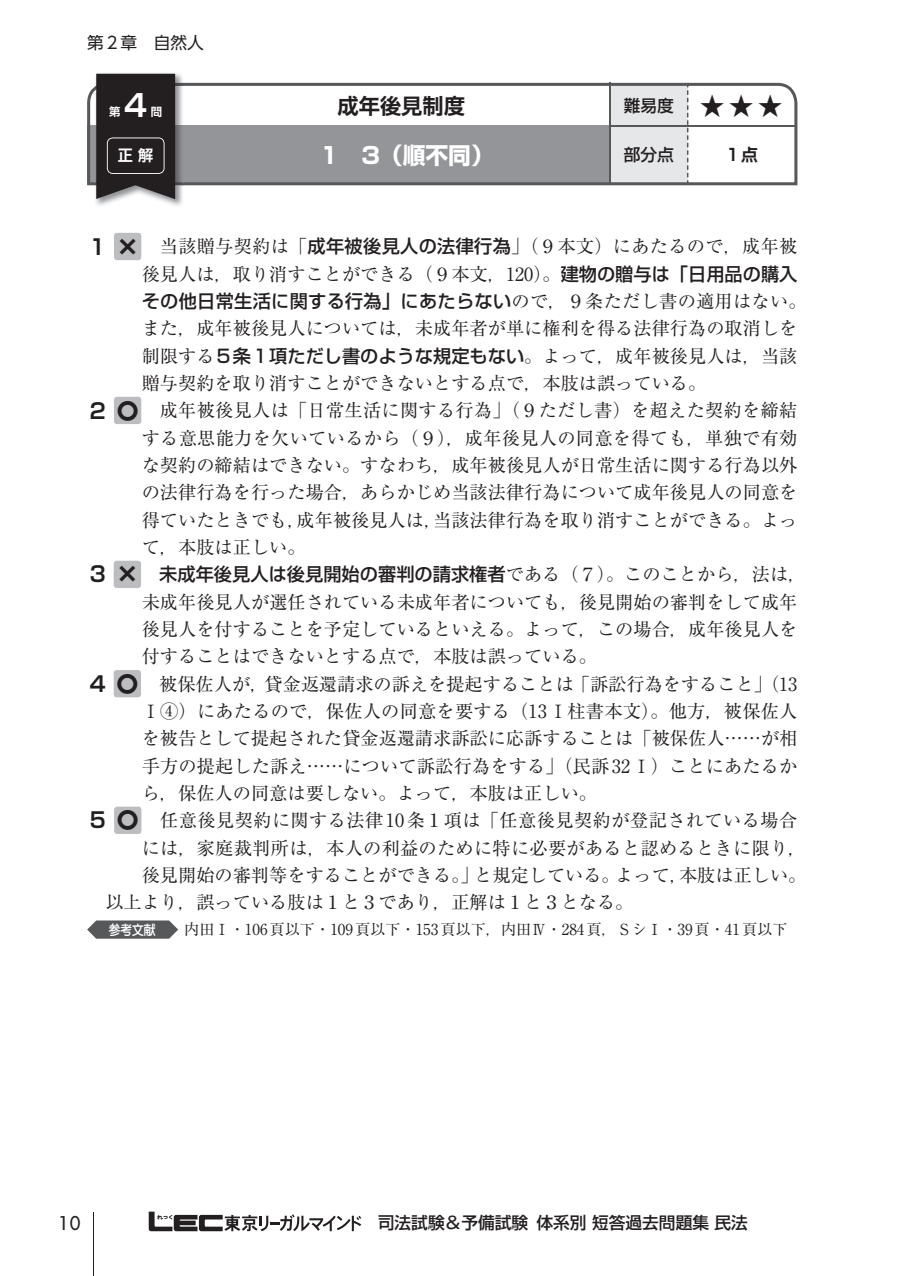
<style>
.page{position:relative;width:903px;height:1276px;background:#fff}
.page>*{position:absolute;margin:0;border:0;box-sizing:border-box;transform-origin:0 0}
.t1{font:30.28px "Bokutoh N Std De Bold 90 msp RKSJ H";color:#fff}
.t2{font:24.32px "Shin Go Pro De Bold 90 msp RKSJ H";color:#231f20}
.t3{font:22.75px "Shin Go Pro Bold 90 msp RKSJ H";color:#fff}
.t4{font:21.18px "Shin Go Pro De Bold 90 msp RKSJ H";color:#231f20}
.t5{font:18.2px/27.3px "Ryumin Pro Regular 90 msp RKSJ H";color:#231f20;text-align:right}
.t6{font:18.2px "Shin Go Pro Medium 90 msp RKSJ H";color:#231f20}
.t7{font:18.2px "Ryumin Pro Regular 90 msp RKSJ H";letter-spacing:.025em;color:#231f20}
.t8{font:18.2px "MO Suuji HA H An";color:#231f20}
.t9{font:16.62px "Shin Go Pro Medium 90 msp RKSJ H";color:#231f20}
.t10{font:16.62px "UD Shin Go Pro Regular 90 msp RKSJ H";color:#231f20}
.t11{font:16.62px "Shin Go Pro De Bold 90 msp RKSJ H";color:#231f20}
.t12{font:15.22px "Ryumin Pro Regular 90 msp RKSJ H";color:#231f20}
.t13{font:15.22px "Shin Go Pro De Bold 90 msp RKSJ H";color:#fff}
.t14{font:13.65px "Jun 34 Pro Medium 90 msp RKSJ H";color:#fff;scale:.9 1}
.t15{font:11.38px "Shin Go Pro De Bold 90 msp RKSJ H";color:#fff}
.s1{font-family:"Shin Go Pro De Bold 90 msp RKSJ H";font-size:21.18px}
.s2{font-family:"Shin Go Pro Ultra 90 msp RKSJ H";font-size:21.18px}
.s3{font-family:"Shin Go Pro Medium 90 msp RKSJ H"}
.s4{font-family:"Ryumin Pro Regular 90 msp RKSJ H"}
.s5{font-family:"Gothic MB101 Pro Medium 90 msp RKSJ H"}
</style>
<div class="page">
<hr style="left:93px;top:1212px;width:1px;height:64px;background:#231f20">
<svg style="left:149px;top:1211px;width:212px;height:20px"></svg>
<svg style="left:87px;top:83px;width:710px;height:102px"></svg>
<hr style="left:609px;top:83px;width:2px;height:102px;background:#57585a">
<svg style="left:687px;top:83px;width:1px;height:102px"></svg>
<img style="left:94px;top:73px;width:89px;height:133px">
<img style="left:94px;top:83px;width:89px;height:102px">
<svg style="left:96px;top:74px;width:79px;height:125px;background:#2f2c2d"></svg>
<hr style="left:610px;top:125px;width:185px;height:2px;background:#57585a">
<div style="left:114px;top:233px;width:27px;height:27px;background:#bcbdc0;border-radius:3px"></div>
<div style="left:114px;top:397px;width:27px;height:27px;background:#bcbdc0;border-radius:3px"></div>
<div style="left:114px;top:561px;width:27px;height:27px;background:#bcbdc0;border-radius:3px"></div>
<div style="left:114px;top:670px;width:27px;height:27px;background:#bcbdc0;border-radius:3px"></div>
<div style="left:114px;top:806px;width:27px;height:28px;background:#bcbdc0;border-radius:3px"></div>
<svg style="left:87px;top:920px;width:91px;height:19px;background:#6d6e70"></svg>
<p class="t10" style="left:87px;top:36px;width:118px">第２章　自然人</p>
<h1 class="t1" style="left:121px;top:95px;width:32px">４</h1>
<p class="t15" style="left:151px;top:108px;width:13px">問</p>
<p class="t4" style="left:338px;top:98px;width:129px">成年後見制度</p>
<p class="t9" style="left:624px;top:99px;width:52px">難易度</p>
<p class="t3" style="left:320px;top:147px;width:175px">1　3（順不同）</p>
<p class="t15" style="left:109px;top:108px;width:13px">第</p>
<p class="t13" style="left:118px;top:150px;width:37px">正 解</p>
<p class="t9" style="left:624px;top:149px;width:52px">部分点</p>
<h2 class="t2" style="left:700px;top:97px;width:84px">★★★</h2>
<p class="t11" style="left:725px;top:149px;width:35px">１点</p>
<p class="t5" style="left:87px;top:235px;width:712px"><span class="s1">１</span> <span class="s2">×</span>　当該贈与契約は「<span class="s3">成年被後見人の法律行為</span>」（９本文）にあたるので，成年被後見人は，取り消すことができる（９本文，120）。<span class="s3">建物の贈与は「日用品の購入</span></p>
<p class="t6" style="left:142px;top:294px;width:666px">その他日常生活に関する行為」にあたらない<span class="s4">ので，９条ただし書の適用はない。</span></p>
<p class="t5" style="left:142px;top:317px;width:657px">また，成年被後見人については，未成年者が単に権利を得る法律行為の取消しを</p>
<p class="t5" style="left:142px;top:345px;width:657px">制限する<span class="s3">５条１項ただし書のような規定もない</span>。よって，成年被後見人は，当該</p>
<p class="t5" style="left:142px;top:372px;width:566px">贈与契約を取り消すことができないとする点で，本肢は誤っている。</p>
<p class="t5" style="left:87px;top:399px;width:712px"><span class="s1">２</span><span class="s2">〇</span>　成年被後見人は「日常生活に関する行為」（９ただし書）を超えた契約を締結</p>
<p class="t5" style="left:142px;top:427px;width:657px">する意思能力を欠いているから（９），成年後見人の同意を得ても，単独で有効</p>
<p class="t5" style="left:142px;top:454px;width:657px">な契約の締結はできない。すなわち，成年被後見人が日常生活に関する行為以外</p>
<p class="t5" style="left:142px;top:481px;width:657px">の法律行為を行った場合，あらかじめ当該法律行為について成年後見人の同意を</p>
<p class="t5" style="left:142px;top:509px;width:657px">得ていたときでも，成年被後見人は，当該法律行為を取り消すことができる。よっ</p>
<p class="t5" style="left:142px;top:536px;width:165px">て，本肢は正しい。</p>
<p class="t6" style="left:87px;top:568px;width:721px"><span class="s1">３</span> <span class="s2">×</span> 未成年後見人は後見開始の審判の請求権者<span class="s4">である（７）。このことから，法は，</span></p>
<p class="t5" style="left:142px;top:590px;width:657px">未成年後見人が選任されている未成年者についても，後見開始の審判をして成年</p>
<p class="t5" style="left:142px;top:618px;width:657px">後見人を付することを予定しているといえる。よって，この場合，成年後見人を</p>
<p class="t5" style="left:142px;top:645px;width:457px">付することはできないとする点で，本肢は誤っている。</p>
<p class="t5" style="left:87px;top:672px;width:712px"><span class="s1">４</span><span class="s2">〇</span>　被保佐人が，貸金返還請求の訴えを提起することは「訴訟行為をすること」（13</p>
<p class="t5" style="left:142px;top:700px;width:657px">Ⅰ④）にあたるので，保佐人の同意を要する（13Ⅰ柱書本文）。他方，被保佐人</p>
<p class="t5" style="left:142px;top:727px;width:657px">を被告として提起された貸金返還請求訴訟に応訴することは「被保佐人……が相</p>
<p class="t5" style="left:142px;top:754px;width:657px">手方の提起した訴え……について訴訟行為をする」（民訴 32Ⅰ）ことにあたるか</p>
<p class="t5" style="left:142px;top:782px;width:457px">ら，保佐人の同意は要しない。よって，本肢は正しい。</p>
<p class="t7" style="left:87px;top:813px;width:712px"><span class="s1">５</span><span class="s2">〇</span>　任意後見契約に関する法律10条１項は「任意後見契約が登記されている場合</p>
<p class="t5" style="left:142px;top:836px;width:666px">には，家庭裁判所は，本人の利益のために特に必要があると認めるときに限り，</p>
<p class="t5" style="left:142px;top:864px;width:666px">後見開始の審判等をすることができる。」と規定している。よって，本肢は正しい。</p>
<p class="t5" style="left:105px;top:891px;width:530px">以上より，誤っている肢は１と３であり，正解は１と３となる。</p>
<p class="t14" style="left:108px;top:924px;width:54px">参考文献</p>
<p class="t12" style="left:184px;top:924px;width:605px">内田Ⅰ・106頁以下・109頁以下・153頁以下，内田Ⅳ・284頁，ＳシⅠ・39頁・41頁以下</p>
<p class="t8" style="left:58px;top:1215px;width:24px">10</p>
<p class="t9" style="left:361px;top:1216px;width:388px">　司法試験<span class="s5">＆</span>予備試験 体系別 短答過去問題集 民法</p>
</div>
